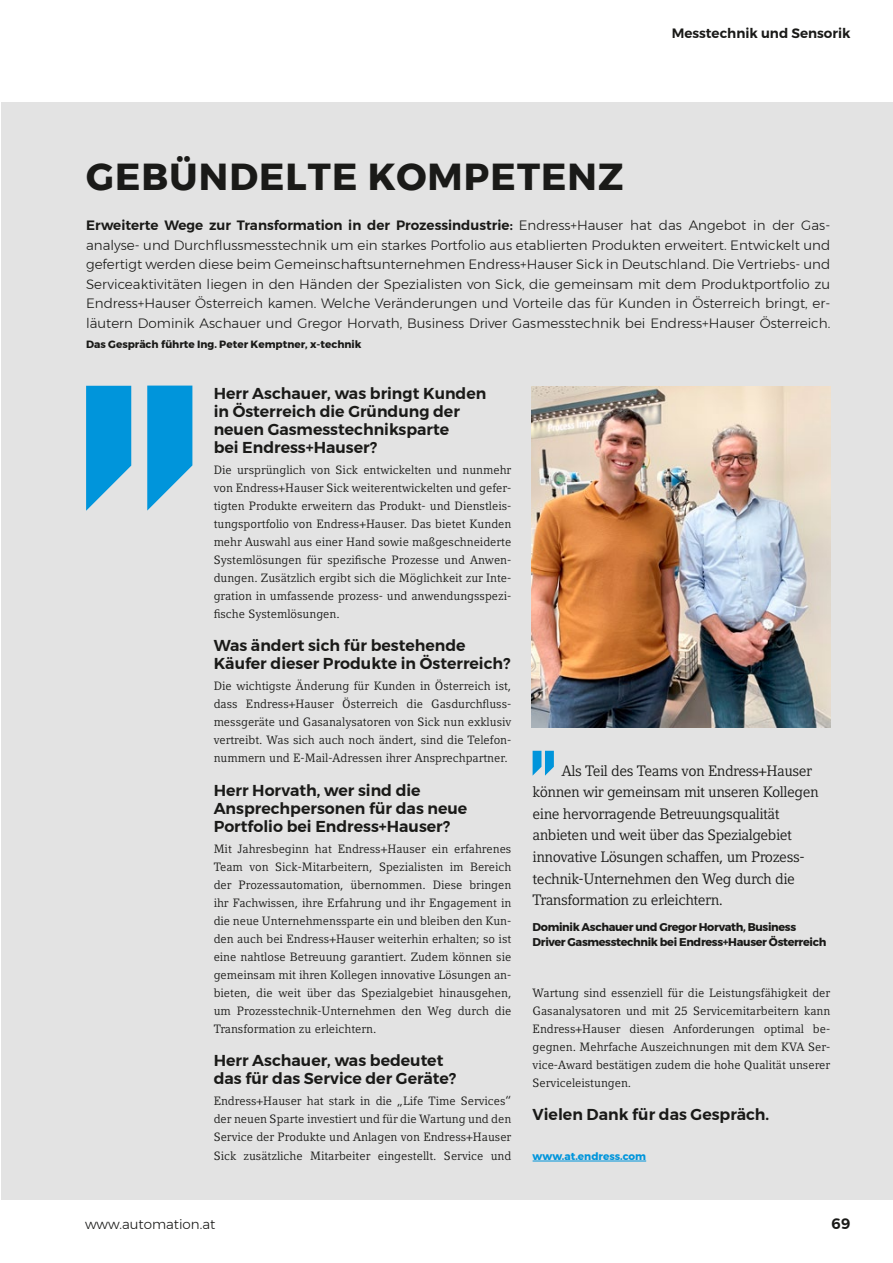
<style>
.page{position:relative;width:893px;height:1263px;background:#fff}
.page>*{position:absolute;margin:0;border:0;box-sizing:border-box;transform-origin:0 0}
.t1{font:700 37.5px "Montserrat";letter-spacing:.03em;color:#1a1a18}
.t2{font:600 15.75px/18px "Montserrat";color:#1a1a18}
.t3{font:15px/21.6px "Compatil Letter LT Pro";letter-spacing:-.03em;color:#1a1a18}
.t4{font:600 15px "Montserrat";color:#1a1a18}
.t5{font:300 13.5px/19.5px "Montserrat";color:#1a1a18;text-align:justify}
.t6{font:600 13.5px "Montserrat";color:#1a1a18}
.t7{font:12px/18px "Compatil Letter LT Pro";color:#1a1a18;text-align:justify}
.t8{font:700 11.25px/15.8px "Montserrat";letter-spacing:-.03em;color:#1a1a18}
.t9{font:700 10.5px "Montserrat";color:#1a1a18}
.t10{font:700 10.5px "Montserrat";color:#0095db}
.s1{font-weight:600}
</style>
<div class="page">
<div style="left:1px;top:102px;width:892px;height:1097px;background:#e3e3e3"></div>
<hr style="left:533px;top:1160px;width:113px;height:1px;background:#0095db">
<svg style="left:147px;top:386px;width:45px;height:125px"></svg>
<svg style="left:86px;top:386px;width:45px;height:125px"></svg>
<img style="left:532px;top:387px;width:298px;height:340px">
<svg style="left:533px;top:751px;width:21px;height:25px"></svg>
<h1 class="t1" style="left:86px;top:147px;width:539px">GEBÜNDELTE KOMPETENZ</h1>
<p class="t6" style="left:672px;top:23px;width:180px">Messtechnik und Sensorik</p>
<p class="t5" style="left:86px;top:215px;width:746px"><span class="s1">Erweiterte Wege zur Transformation in der Prozessindustrie:</span> Endress+Hauser hat das Angebot in der Gas&shy;analyse- und Durchflussmesstechnik um ein starkes Portfolio aus etablierten Produkten erweitert. Entwickelt und gefertigt werden diese beim Gemeinschaftsunternehmen Endress+Hauser Sick in Deutschland. Die Vertriebs- und Serviceaktivitäten liegen in den Händen der Spezialisten von Sick, die gemeinsam mit dem Produktportfolio zu Endress+Hauser Österreich kamen. Welche Veränderungen und Vorteile das für Kunden in Österreich bringt, er&shy;läutern Dominik Aschauer und Gregor Horvath, Business Driver Gasmesstechnik bei Endress+Hauser Österreich.</p>
<p class="t9" style="left:86px;top:335px;width:277px">Das Gespräch führte Ing. Peter Kemptner, x-technik</p>
<h2 class="t2" style="left:214px;top:384px;width:274px">Herr Aschauer, was bringt Kunden in Österreich die Gründung der neuen Gasmesstechniksparte<br>bei Endress+Hauser?</h2>
<p class="t7" style="left:214px;top:461px;width:299px">Die ursprünglich von Sick entwickelten und nunmehr von Endress+Hauser Sick weiterentwickelten und gefer&shy;tigten Produkte erweitern das Produkt- und Dienstleis&shy;tungsportfolio von Endress+Hauser. Das bietet Kunden mehr Auswahl aus einer Hand sowie maßgeschneiderte Systemlösungen für spezifische Prozesse und Anwen&shy;dungen. Zusätzlich ergibt sich die Möglichkeit zur Inte&shy;gration in umfassende prozess- und anwendungsspezi&shy;fische Systemlösungen.</p>
<h2 class="t2" style="left:214px;top:636px;width:298px">Was ändert sich für bestehende<br>Käufer dieser Produkte in Österreich?</h2>
<p class="t7" style="left:214px;top:677px;width:299px">Die wichtigste Änderung für Kunden in Österreich ist, dass Endress+Hauser Österreich die Gasdurchfluss&shy;messgeräte und Gasanalysatoren von Sick nun exklusiv vertreibt. Was sich auch noch ändert, sind die Telefon&shy;nummern und E-Mail-Adressen ihrer Ansprechpartner.</p>
<h2 class="t2" style="left:214px;top:781px;width:255px">Herr Horvath, wer sind die<br>Ansprechpersonen für das neue<br>Portfolio bei Endress+Hauser?</h2>
<p class="t7" style="left:214px;top:840px;width:299px">Mit Jahresbeginn hat Endress+Hauser ein erfahrenes Team von Sick-Mitarbeitern, Spezialisten im Bereich der Prozessautomation, übernommen. Diese bringen ihr Fachwissen, ihre Erfahrung und ihr Engagement in die neue Unternehmenssparte ein und bleiben den Kun&shy;den auch bei Endress+Hauser weiterhin erhalten; so ist eine nahtlose Betreuung garantiert. Zudem können sie gemeinsam mit ihren Kollegen innovative Lösungen an&shy;bieten, die weit über das Spezialgebiet hinausgehen, um Prozesstechnik-Unternehmen den Weg durch die Transformation zu erleichtern.</p>
<h2 class="t2" style="left:214px;top:1052px;width:244px">Herr Aschauer, was bedeutet das für das Service der Geräte?</h2>
<p class="t7" style="left:214px;top:1092px;width:299px">Endress+Hauser hat stark in die „Life Time Services“ der neuen Sparte investiert und für die Wartung und den Service der Produkte und Anlagen von Endress+Hauser Sick zusätzliche Mitarbeiter eingestellt. Service und</p>
<p class="t3" style="left:533px;top:760px;width:288px;text-indent:29px">Als Teil des Teams von Endress+Hauser können wir gemeinsam mit unseren Kollegen eine hervorragende Betreuungsqualität anbieten und weit über das Spezialgebiet innovative Lösungen schaffen, um Prozess&shy;technik-Unternehmen den Weg durch die Transformation zu erleichtern.</p>
<p class="t8" style="left:533px;top:919px;width:295px">Dominik Aschauer und Gregor Horvath, Business<br>Driver Gasmesstechnik bei Endress+Hauser Österreich</p>
<p class="t7" style="left:533px;top:984px;width:299px">Wartung sind essenziell für die Leistungsfähigkeit der Gasanalysatoren und mit 25 Servicemitarbeitern kann Endress+Hauser diesen Anforderungen optimal be&shy;gegnen. Mehrfache Auszeichnungen mit dem KVA Ser&shy;vice-Award bestätigen zudem die hohe Qualität unserer Serviceleistungen.</p>
<h2 class="t2" style="left:533px;top:1106px;width:238px">Vielen Dank für das Gespräch.</h2>
<p class="t10" style="left:533px;top:1147px;width:115px">www.at.endress.com</p>
<p class="t5" style="left:85px;top:1214px;width:132px">www.automation.at</p>
<p class="t4" style="left:831px;top:1212px;width:20px">69</p>
</div>
